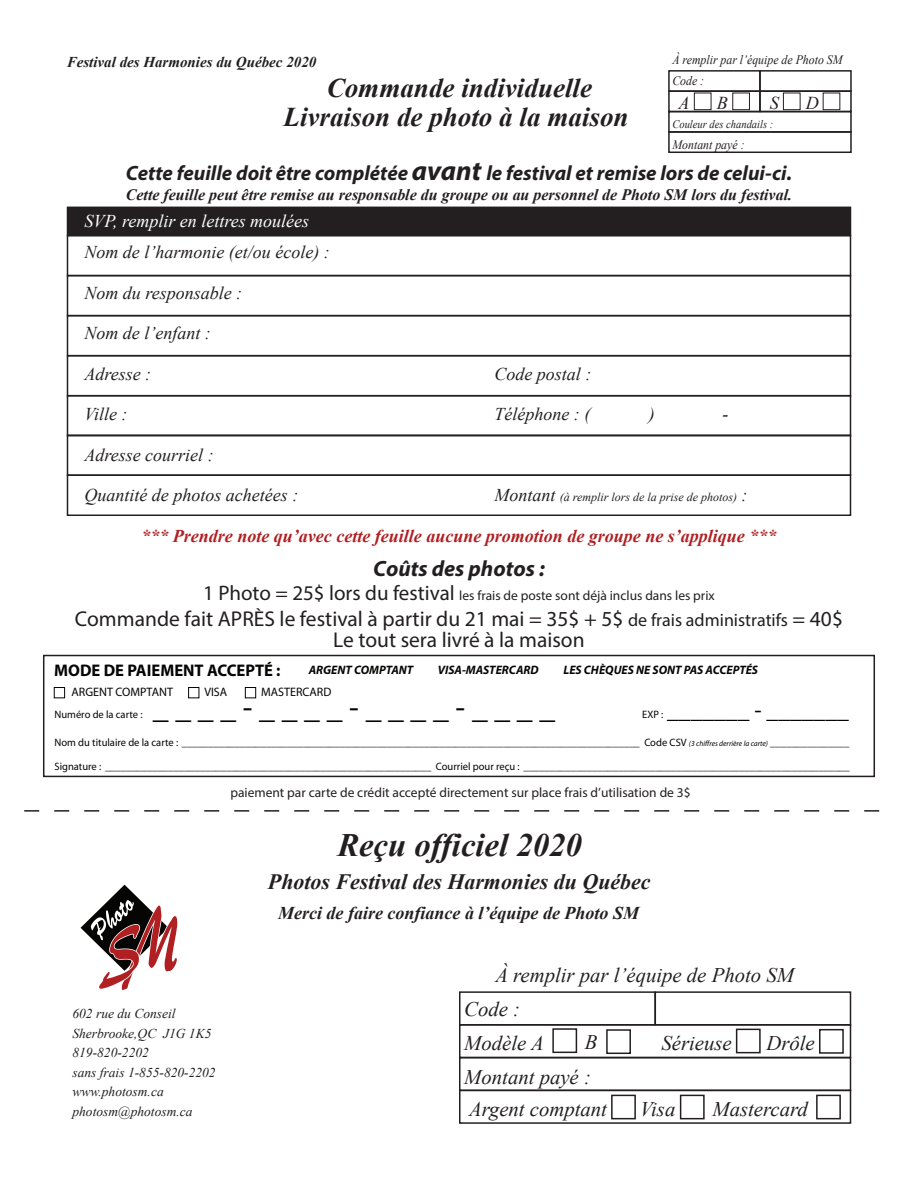
<style>
.page{position:relative;width:918px;height:1188px;background:#fff}
.page>*{position:absolute;margin:0;border:0;box-sizing:border-box;transform-origin:0 0}
.t1{font:italic 700 32.7px "Times New Roman";color:#231f20}
.t2{font:32.25px "Myriad";color:#050504}
.t3{font:italic 700 27px/28.8px "Times New Roman";color:#231f20;text-align:center}
.t4{font:24px "Myriad";color:#050504}
.t5{font:italic 700 22.2px "Myriad Pro";color:#231f20}
.t6{font:italic 700 21.9px "Times New Roman";color:#231f20}
.t7{font:21.45px "Myriad Pro";color:#231f20}
.t8{font:italic 20.7px/33.9px "Times New Roman";color:#231f20}
.t9{font:italic 700 20.7px "Myriad Pro";color:#231f20}
.t10{font:italic 18.15px "Times New Roman";color:#231f20}
.t11{font:italic 18px "Times New Roman";color:#231f20}
.t12{font:italic 700 18px "Times New Roman";color:#b01f22}
.t13{font:italic 700 18px "Times New Roman";color:#231f20}
.t14{font:italic 18px "Times New Roman";color:#fff}
.t15{font:700 16.8px "Myriad";color:#050504}
.t16{font:italic 700 15.9px "Times New Roman";color:#231f20}
.t17{font:italic 700 15px "Times New Roman";color:#231f20}
.t18{font:13.5px "Myriad Pro";color:#231f20}
.t19{font:italic 13.5px/19.5px "Times New Roman";color:#231f20}
.t20{font:italic 12.9px/21.1px "Times New Roman";color:#231f20;scale:.91 1}
.t21{font:italic 700 12.3px "Myriad";color:#050504}
.t22{font:12.3px "Myriad";color:#050504}
.t23{font:italic 12px "Times New Roman";color:#231f20}
.t24{font:italic 11.55px "Times New Roman";color:#231f20;scale:.91 1}
.t25{font:10.8px "Myriad";color:#050504}
.s1{font-size:27.6px}
.s2{font-size:18px}
.s3{font-size:21px}
.s4{font-style:italic;font-size:7.65px}
</style>
<div class="page">
<svg style="left:24px;top:810px;width:856px;height:2px"></svg>
<div style="left:459px;top:991px;width:197px;height:35px;border:2px solid #231f20"></div>
<div style="left:655px;top:991px;width:196px;height:35px;border:2px solid #231f20"></div>
<div style="left:459px;top:1057px;width:392px;height:34px;border:2px solid #231f20"></div>
<div style="left:459px;top:1090px;width:392px;height:34px;border:2px solid #231f20"></div>
<div style="left:552px;top:1028px;width:25px;height:25px;background:#fff;border:2px solid #231f20"></div>
<div style="left:606px;top:1029px;width:25px;height:25px;background:#fff;border:2px solid #231f20"></div>
<div style="left:819px;top:1029px;width:25px;height:25px;background:#fff;border:2px solid #231f20"></div>
<div style="left:736px;top:1029px;width:25px;height:24px;background:#fff;border:2px solid #231f20"></div>
<div style="left:611px;top:1095px;width:25px;height:24px;background:#fff;border:2px solid #231f20"></div>
<div style="left:816px;top:1095px;width:25px;height:24px;background:#fff;border:2px solid #231f20"></div>
<div style="left:680px;top:1095px;width:25px;height:24px;background:#fff;border:2px solid #231f20"></div>
<div style="left:67px;top:207px;width:784px;height:29px;background:#231f20"></div>
<div style="left:67px;top:235px;width:784px;height:41px;border:2px solid #231f20"></div>
<div style="left:67px;top:275px;width:784px;height:41px;border:2px solid #231f20"></div>
<div style="left:67px;top:315px;width:784px;height:41px;border:2px solid #231f20"></div>
<div style="left:67px;top:355px;width:784px;height:41px;border:2px solid #231f20"></div>
<div style="left:67px;top:395px;width:784px;height:41px;border:2px solid #231f20"></div>
<div style="left:67px;top:434px;width:784px;height:42px;border:2px solid #231f20"></div>
<div style="left:67px;top:474px;width:784px;height:42px;border:2px solid #231f20"></div>
<svg style="left:81px;top:885px;width:97px;height:106px"></svg>
<div style="left:668px;top:131px;width:184px;height:22px;border:2px solid #231f20"></div>
<div style="left:668px;top:90px;width:93px;height:22px;border:2px solid #231f20"></div>
<div style="left:759px;top:90px;width:93px;height:22px;border:2px solid #231f20"></div>
<div style="left:668px;top:70px;width:93px;height:22px;border:2px solid #231f20"></div>
<div style="left:759px;top:70px;width:93px;height:22px;border:2px solid #231f20"></div>
<div style="left:783px;top:93px;width:17px;height:17px;background:#fff;border:1px solid #231f20"></div>
<div style="left:823px;top:93px;width:17px;height:17px;background:#fff;border:1px solid #231f20"></div>
<div style="left:694px;top:93px;width:17px;height:17px;background:#fff;border:1px solid #231f20"></div>
<div style="left:732px;top:93px;width:18px;height:17px;background:#fff;border:1px solid #231f20"></div>
<div style="left:43px;top:655px;width:832px;height:122px;border:2px solid #231f20"></div>
<div style="left:188px;top:687px;width:11px;height:11px;border:1px solid #050504"></div>
<div style="left:54px;top:687px;width:11px;height:11px;border:1px solid #050504"></div>
<div style="left:245px;top:687px;width:11px;height:11px;border:1px solid #050504"></div>
<h3 class="t17" style="left:67px;top:51px;width:251px">Festival des Harmonies du Québec 2020</h3>
<h3 class="t3" style="left:283px;top:73px;width:347px">Commande individuelle<br>Livraison de photo à la maison</h3>
<p class="t20" style="left:672px;top:49px;width:189px">À remplir par l’équipe de Photo SM<br>Code :</p>
<p class="t24" style="left:672px;top:116px;width:112px">Couleur des chandails :</p>
<p class="t20" style="left:672px;top:134px;width:81px">Montant payé :</p>
<h3 class="t10" style="left:678px;top:91px;width:13px">A</h3>
<h3 class="t10" style="left:717px;top:91px;width:13px">B</h3>
<h3 class="t10" style="left:770px;top:91px;width:11px">S</h3>
<h3 class="t10" style="left:806px;top:91px;width:15px">D</h3>
<h3 class="t9" style="left:126px;top:159px;width:668px">Cette feuille doit être complétée <span class="s1">avant</span> le festival et remise lors de celui-ci.</h3>
<h3 class="t16" style="left:126px;top:183px;width:668px">Cette feuille peut être remise au responsable du groupe ou au personnel de Photo SM lors du festival.</h3>
<h3 class="t14" style="left:84px;top:209px;width:226px">SVP, remplir en lettres moulées</h3>
<h3 class="t11" style="left:84px;top:240px;width:247px">Nom de l’harmonie (et/ou école) :</h3>
<h3 class="t11" style="left:84px;top:281px;width:159px">Nom du responsable :</h3>
<h3 class="t11" style="left:84px;top:321px;width:128px">Nom de l’enfant :</h3>
<h3 class="t11" style="left:84px;top:362px;width:68px">Adresse :</h3>
<h3 class="t11" style="left:84px;top:402px;width:45px">Ville :</h3>
<h3 class="t11" style="left:84px;top:443px;width:131px">Adresse courriel :</h3>
<h3 class="t11" style="left:84px;top:483px;width:215px">Quantité de photos achetées :</h3>
<h3 class="t11" style="left:494px;top:362px;width:99px">Code postal :</h3>
<h3 class="t11" style="left:494px;top:402px;width:97px">Téléphone : (</h3>
<h3 class="t11" style="left:649px;top:402px;width:7px">)</h3>
<h3 class="t11" style="left:722px;top:402px;width:7px">-</h3>
<p class="t23" style="left:494px;top:489px;width:255px"><span class="s2">Montant</span> (à remplir lors de la prise de photos) <span class="s2">:</span></p>
<h3 class="t12" style="left:141px;top:523px;width:636px">*** Prendre note qu’avec cette feuille aucune promotion de groupe ne s’applique ***</h3>
<h3 class="t5" style="left:373px;top:555px;width:173px">Coûts des photos :</h3>
<p class="t18" style="left:203px;top:588px;width:513px"><span class="s3">1 Photo = 25$ lors du festival</span> les frais de poste sont déjà inclus dans les prix</p>
<h3 class="t7" style="left:75px;top:605px;width:770px">Commande fait APRÈS le festival à partir du 21 mai = 35$ + 5$ <span class="s2">de frais administratifs</span> = 40$</h3>
<h3 class="t15" style="left:54px;top:661px;width:228px">MODE DE PAIEMENT ACCEPTÉ :</h3>
<p class="t22" style="left:204px;top:686px;width:24px">VISA</p>
<p class="t25" style="left:55px;top:709px;width:89px">Numéro de la carte :</p>
<h2 class="t2" style="left:153px;top:691px;width:404px">_ _ _ _ - _ _ _ _ - _ _ _ _ - _ _ _ _</h2>
<p class="t25" style="left:55px;top:737px;width:796px">Nom du titulaire de la carte : _______________________________________________________________________________________ Code CSV <span class="s4">(3 chiffres derrière la carte)</span> _______________</p>
<p class="t25" style="left:55px;top:761px;width:797px">Signature : ______________________________________________________________ Courriel pour reçu : ______________________________________________________________</p>
<h3 class="t7" style="left:333px;top:626px;width:253px">Le tout sera livré à la maison</h3>
<p class="t21" style="left:309px;top:664px;width:106px">ARGENT COMPTANT</p>
<p class="t21" style="left:438px;top:664px;width:102px">VISA-MASTERCARD</p>
<p class="t21" style="left:564px;top:664px;width:196px">LES CHÈQUES NE SONT PAS ACCEPTÉS</p>
<p class="t22" style="left:72px;top:686px;width:103px">ARGENT COMPTANT</p>
<p class="t22" style="left:261px;top:686px;width:72px">MASTERCARD</p>
<p class="t25" style="left:642px;top:709px;width:23px">EXP :</p>
<h3 class="t4" style="left:667px;top:698px;width:183px">_______ - _______</h3>
<p class="t18" style="left:230px;top:784px;width:462px">paiement par carte de crédit accepté directement sur place frais d’utilisation de 3$</p>
<h1 class="t1" style="left:337px;top:823px;width:246px">Reçu officiel 2020</h1>
<h3 class="t6" style="left:268px;top:866px;width:384px">Photos Festival des Harmonies du Québec</h3>
<p class="t19" style="left:72px;top:1004px;width:145px">602 rue du Conseil<br>Sherbrooke,QC J1G 1K5<br>819-820-2202<br>sans frais 1-855-820-2202 www.photosm.ca photosm@photosm.ca</p>
<h3 class="t13" style="left:278px;top:900px;width:362px">Merci de faire confiance à l’équipe de Photo SM</h3>
<h3 class="t8" style="left:464px;top:958px;width:331px;text-indent:31px">À remplir par l’équipe de Photo SM<br>Code :<br>Modèle A<br>Montant payé :</h3>
<h3 class="t8" style="left:585px;top:1024px;width:14px">B</h3>
<h3 class="t8" style="left:661px;top:1025px;width:72px">Sérieuse</h3>
<h3 class="t8" style="left:766px;top:1025px;width:50px">Drôle</h3>
<h3 class="t8" style="left:469px;top:1092px;width:140px">Argent comptant</h3>
<h3 class="t8" style="left:640px;top:1092px;width:37px">Visa</h3>
<h3 class="t8" style="left:713px;top:1092px;width:97px">Mastercard</h3>
</div>
